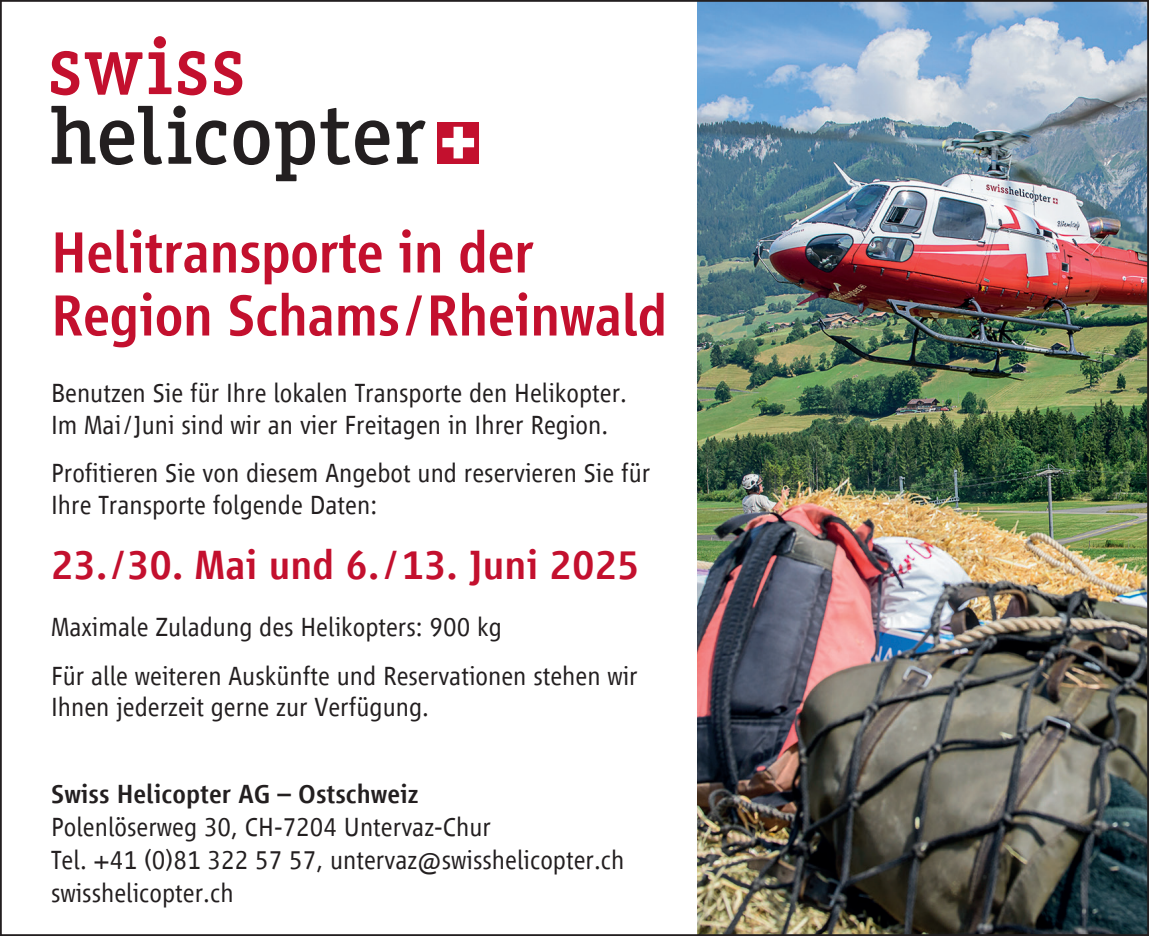
<style>
.page{position:relative;width:1149px;height:936px;background:#fff}
.page>*{position:absolute;margin:0;border:0;box-sizing:border-box;transform-origin:0 0}
.t1{font:500 60px/63px "Vialog LT Com";letter-spacing:-.01em;color:#c3102e;scale:.96 1}
.t2{font:500 42px "Vialog LT Com";color:#c3102e}
.t3{font:300 27px/31.5px "Vialog LT Com";color:#231f20}
.t4{font:500 27px "Vialog LT Com";color:#231f20}
</style>
<div class="page">
<img style="left:697px;top:3px;width:448px;height:929px">
<div style="left:437px;top:122px;width:42px;height:41px;background:#c3102e"></div>
<svg style="left:442px;top:127px;width:32px;height:31px"></svg>
<svg style="left:51px;top:51px;width:28px;height:44px"></svg>
<svg style="left:85px;top:52px;width:57px;height:43px"></svg>
<svg style="left:148px;top:52px;width:23px;height:42px"></svg>
<div style="left:154px;top:36px;width:12px;height:12px;background:#c3102e;border-radius:50%"></div>
<svg style="left:178px;top:51px;width:28px;height:44px"></svg>
<svg style="left:214px;top:51px;width:28px;height:44px"></svg>
<svg style="left:51px;top:106px;width:111px;height:59px"></svg>
<div style="left:173px;top:106px;width:13px;height:12px;background:#231f20;border-radius:50%"></div>
<svg style="left:168px;top:120px;width:58px;height:45px"></svg>
<svg style="left:233px;top:120px;width:36px;height:45px"></svg>
<svg style="left:275px;top:108px;width:114px;height:73px"></svg>
<svg style="left:396px;top:120px;width:29px;height:44px"></svg>
<h1 class="t1" style="left:51px;top:221px;width:643px">Helitransporte in der<br>Region Schams/Rheinwald</h1>
<p class="t3" style="left:51px;top:377px;width:577px">Benutzen Sie für Ihre lokalen Transporte den Helikopter.<br>Im Mai/Juni sind wir an vier Freitagen in Ihrer Region.</p>
<p class="t3" style="left:51px;top:457px;width:600px">Profitieren Sie von diesem Angebot und reservieren Sie für<br>Ihre Transporte folgende Daten:</p>
<h2 class="t2" style="left:51px;top:542px;width:590px">23./30. Mai und 6. /13. Juni 2025</h2>
<p class="t3" style="left:51px;top:603px;width:588px;line-height:48.6px">Maximale Zuladung des Helikopters: 900 kg<br>Für alle weiteren Auskünfte und Reservationen stehen wir</p>
<p class="t3" style="left:51px;top:691px;width:379px">Ihnen jederzeit gerne zur Verfügung.</p>
<p class="t4" style="left:51px;top:778px;width:369px">Swiss Helicopter AG – Ostschweiz</p>
<p class="t3" style="left:51px;top:810px;width:574px;line-height:33px">Polenlöserweg 30, CH-7204 Untervaz-Chur<br>Tel. +41 (0)81 322 57 57, untervaz@swisshelicopter.ch swisshelicopter.ch</p>
</div>
